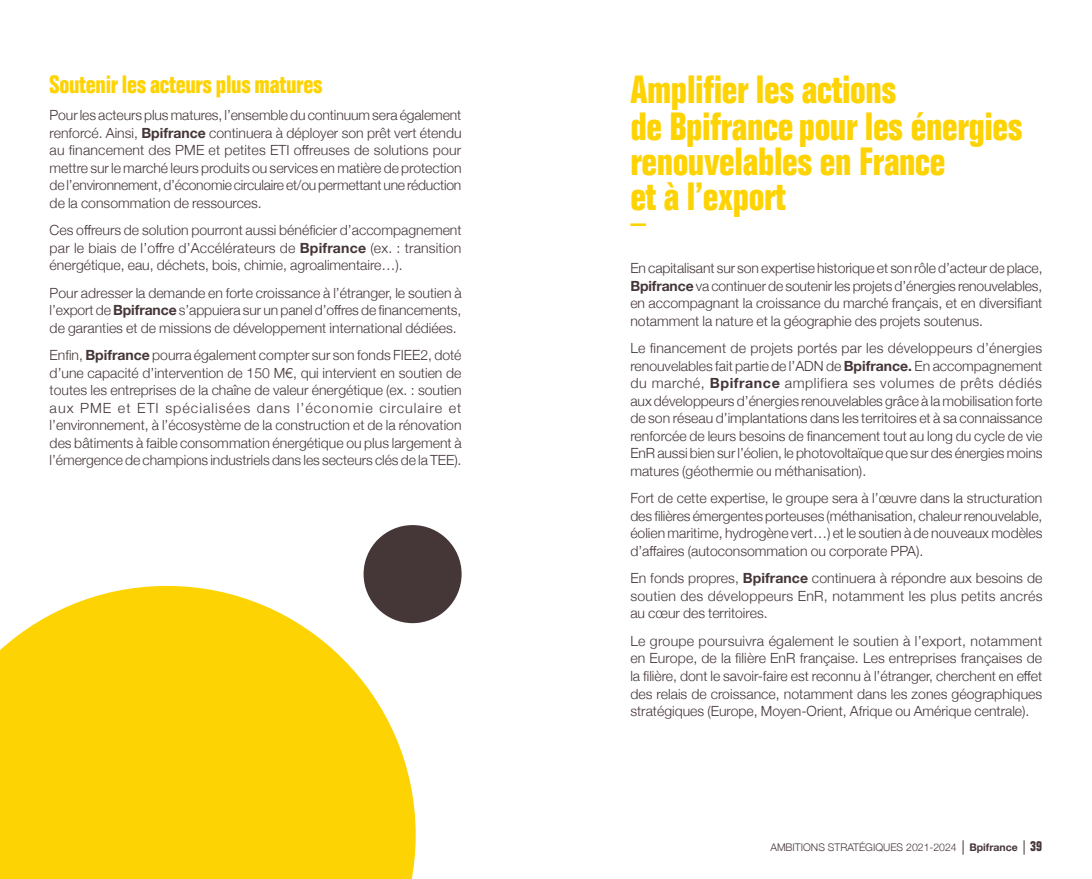
<style>
.page{position:relative;width:1092px;height:879px;background:#fff}
.page>*{position:absolute;margin:0;border:0;box-sizing:border-box;transform-origin:0 0}
.t1{font:700 condensed 38.5px/35.5px "Folio";letter-spacing:-.01em;color:#fed304}
.t2{font:700 condensed 24.5px "Folio";letter-spacing:-.01em;color:#fed304}
.t3{font:300 14px/17.5px "Helvetica Neue";color:#453638;text-align:justify}
.t4{font:300 10.5px "Helvetica Neue";color:#453638}
.s1{font-weight:700}
.s2{font-family:"Folio";font-weight:700;font-stretch:condensed;font-size:14px}
</style>
<div class="page">
<svg style="left:0;top:585px;width:415px;height:293px;fill:#fed304"></svg>
<div style="left:363px;top:525px;width:98px;height:97px;background:#453638;border-radius:50%"></div>
<hr style="left:630px;top:223px;width:16px;height:3px;background:#fed304">
<svg style="left:962px;top:840px;width:1px;height:14px"></svg>
<svg style="left:1023px;top:840px;width:1px;height:14px"></svg>
<h2 class="t2" style="left:50px;top:71px;width:274px">Soutenir les acteurs plus matures</h2>
<p class="t3" style="left:50px;top:105px;width:413px">Pour les acteurs plus matures, l’ensemble du continuum sera également renforcé. Ainsi, <span class="s1">Bpifrance</span> continuera à déployer son prêt vert étendu au financement des PME et petites ETI offreuses de solutions pour mettre sur le marché leurs produits ou services en matière de protection de l’environnement, d’économie circulaire et/ou permettant une réduction de la consommation de ressources.</p>
<p class="t3" style="left:50px;top:220px;width:413px">Ces offreurs de solution pourront aussi bénéficier d’accompagnement par le biais de l’offre d’Accélérateurs de <span class="s1">Bpifrance</span> (ex. : transition énergétique, eau, déchets, bois, chimie, agroalimentaire…).</p>
<p class="t3" style="left:50px;top:283px;width:413px">Pour adresser la demande en forte croissance à l’étranger, le soutien à l’export de <span class="s1">Bpifrance</span> s’appuiera sur un panel d’offres de financements, de garanties et de missions de développement international dédiées.</p>
<p class="t3" style="left:50px;top:345px;width:413px">Enfin, <span class="s1">Bpifrance</span> pourra également compter sur son fonds FIEE2, doté d’une capacité d’intervention de 150 M€, qui intervient en soutien de toutes les entreprises de la chaîne de valeur énergétique (ex. : soutien aux PME et ETI spécialisées dans l’économie circulaire et l’environnement, à l’écosystème de la construction et de la rénovation des bâtiments à faible consommation énergétique ou plus largement à l’émergence de champions industriels dans les secteurs clés de la TEE).</p>
<h1 class="t1" style="left:630px;top:73px;width:394px">Amplifier les actions<br>de Bpifrance pour les énergies renouvelables en France<br>et à l’export</h1>
<p class="t3" style="left:630px;top:258px;width:413px">En capitalisant sur son expertise historique et son rôle d’acteur de place, <span class="s1">Bpifrance</span> va continuer de soutenir les projets d’énergies renouvelables, en accompagnant la croissance du marché français, et en diversifiant notamment la nature et la géographie des projets soutenus.</p>
<p class="t3" style="left:630px;top:338px;width:413px">Le financement de projets portés par les développeurs d’énergies renouvelables fait partie de l’ADN de <span class="s1">Bpifrance.</span> En accompagnement du marché, <span class="s1">Bpifrance</span> amplifiera ses volumes de prêts dédiés aux développeurs d’énergies renouvelables grâce à la mobilisation forte de son réseau d’implantations dans les territoires et à sa connaissance renforcée de leurs besoins de financement tout au long du cycle de vie EnR aussi bien sur l’éolien, le photovoltaïque que sur des énergies moins matures (géothermie ou méthanisation).</p>
<p class="t3" style="left:630px;top:488px;width:413px">Fort de cette expertise, le groupe sera à l’œuvre dans la structuration des filières émergentes porteuses (méthanisation, chaleur renouvelable, éolien maritime, hydrogène vert…) et le soutien à de nouveaux modèles d’affaires (autoconsommation ou corporate PPA).</p>
<p class="t3" style="left:630px;top:568px;width:413px">En fonds propres, <span class="s1">Bpifrance</span> continuera à répondre aux besoins de soutien des développeurs EnR, notamment les plus petits ancrés au cœur des territoires.</p>
<p class="t3" style="left:630px;top:630px;width:413px">Le groupe poursuivra également le soutien à l’export, notamment en Europe, de la filière EnR française. Les entreprises françaises de la filière, dont le savoir-faire est reconnu à l’étranger, cherchent en effet des relais de croissance, notamment dans les zones géographiques stratégiques (Europe, Moyen-Orient, Afrique ou Amérique centrale).</p>
<p class="t4" style="left:770px;top:838px;width:273px">AMBITIONS STRATÉGIQUES 2021-2024 <span class="s1">Bpifrance</span> <span class="s2">39</span></p>
</div>
